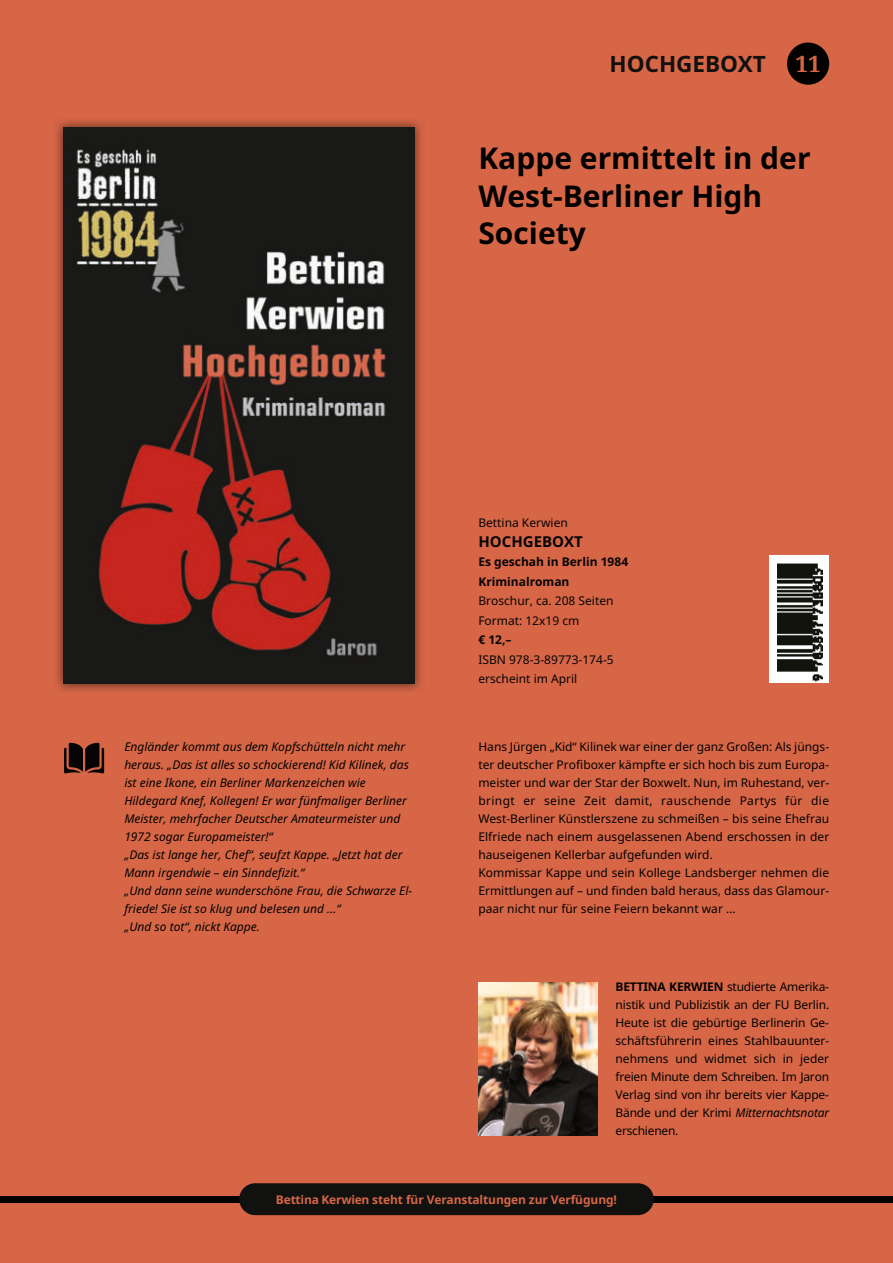
<style>
.page{position:relative;width:893px;height:1263px;background:#d76647}
.page>*{position:absolute;margin:0;border:0;box-sizing:border-box;transform-origin:0 0}
.t1{font:700 30px/37.5px "Noto Sans";color:#030200}
.t2{font:700 22.5px "Noto Sans";color:#11110f}
.t3{font:700 22.5px "Noto Serif";color:#d76647}
.t4{font:700 15px "Noto Sans";color:#060404}
.t5{font:12px/18px "Noto Sans";color:#030200}
.t6{font:italic 12px/18px "Noto Sans";color:#030200}
.t7{font:12px/19.5px "Noto Sans";color:#060404}
.t8{font:700 12px "Noto Sans";letter-spacing:-.01em;color:#d76647}
.t9{font:700 12px/19.5px "Noto Sans";color:#060404}
.s1{font-weight:700}
.s2{font-style:italic}
</style>
<div class="page">
<img style="left:56px;top:120px;width:366px;height:571px">
<img style="left:64px;top:128px;width:351px;height:555px">
<svg style="left:64px;top:743px;width:40px;height:30px"></svg>
<div style="left:770px;top:556px;width:59px;height:127px;background:#fff"></div>
<img style="left:777px;top:563px;width:45px;height:119px">
<img style="left:478px;top:983px;width:119px;height:152px">
<div style="left:787px;top:43px;width:42px;height:42px;background:#030200;border-radius:50%"></div>
<div style="left:0;top:1196px;width:893px;height:6px;background:#030200"></div>
<div style="left:239px;top:1183px;width:415px;height:32px;background:#11110f;border-radius:16px"></div>
<h2 class="t2" style="left:610px;top:54px;width:158px">HOCHGEBOXT</h2>
<h2 class="t3" style="left:795px;top:51px;width:27px">11</h2>
<h1 class="t1" style="left:478px;top:143px;width:334px">Kappe ermittelt in der<br>West-Berliner High<br>Society</h1>
<p class="t6" style="left:124px;top:739px;width:289px">Engl‰nder kommt aus dem Kopfsch¸tteln nicht mehr heraus. ÑDas ist alles so schockierend! Kid Kilinek, das ist eine Ikone, ein Berliner Markenzeichen wie Hildegard Knef, Kollegen! Er war f¸nfmaliger Berliner Meister, mehrfacher Deutscher Amateurmeister und 1972 sogar Europameister!ì<br>ÑDas ist lange her, Chefì, seufzt Kappe. ÑJetzt hat der Mann irgendwie ñ ein Sinndefizit.ì<br>ÑUnd dann seine wunderschˆne Frau, die Schwarze El&shy;friede! Sie ist so klug und belesen und Öì<br>ÑUnd so totì, nickt Kappe.</p>
<p class="t7" style="left:478px;top:514px;width:91px">Bettina Kerwien</p>
<p class="t4" style="left:478px;top:535px;width:106px">HOCHGEBOXT</p>
<p class="t9" style="left:478px;top:553px;width:151px">Es geschah in Berlin 1984<br>Kriminalroman</p>
<p class="t7" style="left:478px;top:592px;width:137px">Broschur, ca. 208 Seiten<br>Format: 12x19 cm</p>
<p class="t9" style="left:478px;top:631px;width:35px">Ä 12,ñ</p>
<p class="t7" style="left:478px;top:651px;width:137px">ISBN 978-3-89773-174-5 erscheint im April</p>
<p class="t5" style="left:478px;top:738px;width:352px">Hans Jürgen „Kid“ Kilinek war einer der ganz Großen: Als jüngs&shy;ter deutscher Profiboxer k‰mpfte er sich hoch bis zum Europa&shy;meister und war der Star der Boxwelt. Nun, im Ruhestand, ver&shy;bringt er seine Zeit damit, rauschende Partys f¸r die West-Berliner K¸nstlerszene zu schmeiflen ñ bis seine Ehefrau Elfriede nach einem ausgelassenen Abend erschossen in der hauseigenen Kellerbar aufgefunden wird.<br>Kommissar Kappe und sein Kollege Landsberger nehmen die Ermittlungen auf – und finden bald heraus, dass das Glamour&shy;paar nicht nur f¸r seine Feiern bekannt war Ö</p>
<p class="t5" style="left:615px;top:979px;width:215px;text-align:justify"><span class="s1">BETTINA KERWIEN</span> studierte Amerika&shy;nistik und Publizistik an der FU Berlin.<br>Heute ist die gebürtige Berlinerin Ge&shy;sch‰ftsf¸hrerin eines Stahlbauunter&shy;nehmens und widmet sich in jeder freien Minute dem Schreiben. Im Jaron Verlag sind von ihr bereits vier Kappe-B‰nde und der Krimi <span class="s2">Mitternachtsnotar </span>erschienen.</p>
<p class="t8" style="left:276px;top:1192px;width:342px">Bettina Kerwien steht für Veranstaltungen zur Verfügung!</p>
</div>
